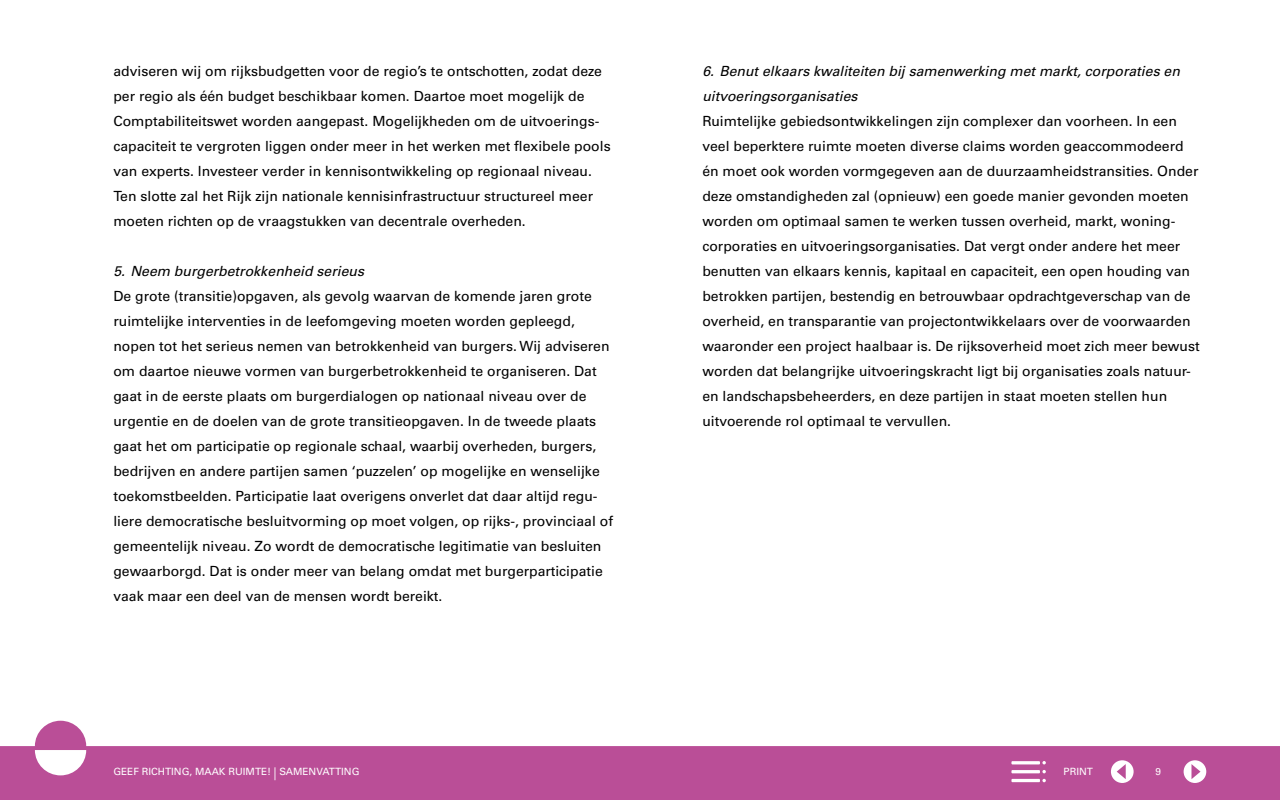
<style>
.page{position:relative;width:1280px;height:800px;background:#fff}
.page>*{position:absolute;margin:0;border:0;box-sizing:border-box;transform-origin:0 0}
.platte_tekst__P{font:14px/25px "Univers LT Std";color:#000}
.alineakop_cursief_H4{font:italic 14px/25px "Univers LT Std";color:#000}
.t1{font:10px "Univers LT Std";color:#fff}
.s1{font-size:12.9px}
</style>
<div class="page">
<svg style="left:0;top:721px;width:1280px;height:79px;fill:#ba4e97"></svg>
<div style="left:1111px;top:760px;width:23px;height:23px;background:#fff;border-radius:50%"></div>
<svg style="left:1117px;top:764px;width:9px;height:15px"></svg>
<div style="left:1184px;top:760px;width:22px;height:23px;background:#fff;border-radius:50%"></div>
<svg style="left:1191px;top:764px;width:10px;height:15px"></svg>
<svg style="left:1042px;top:779px;width:4px;height:3px"></svg>
<hr style="left:1011px;top:779px;width:29px;height:3px;background:#fff">
<hr style="left:1011px;top:770px;width:29px;height:3px;background:#fff">
<svg style="left:1042px;top:770px;width:4px;height:3px"></svg>
<hr style="left:1011px;top:761px;width:29px;height:3px;background:#fff">
<svg style="left:1042px;top:761px;width:4px;height:3px"></svg>
<p class="platte_tekst__P" style="left:113px;top:59px;width:499px">adviseren wij om rijksbudgetten voor de regio’s te ontschotten, zodat deze per regio als één budget beschikbaar komen. Daartoe moet mogelijk de Comptabiliteitswet worden aangepast. Mogelijkheden om de uitvoerings&shy;capaciteit te vergroten liggen onder meer in het werken met flexibele pools van experts. Investeer verder in kennisontwikkeling op regionaal niveau.<br>Ten slotte zal het Rijk zijn nationale kennisinfrastructuur structureel meer moeten richten op de vraagstukken van decentrale overheden.</p>
<h4 class="alineakop_cursief_H4" style="left:113px;top:259px;width:252px">5. Neem burgerbetrokkenheid serieus</h4>
<p class="platte_tekst__P" style="left:113px;top:284px;width:501px">De grote (transitie)opgaven, als gevolg waarvan de komende jaren grote ruimtelijke interventies in de leefomgeving moeten worden gepleegd, nopen tot het serieus nemen van betrokkenheid van burgers. Wij adviseren om daartoe nieuwe vormen van burgerbetrokkenheid te organiseren. Dat gaat in de eerste plaats om burgerdialogen op nationaal niveau over de urgentie en de doelen van de grote transitieopgaven. In de tweede plaats gaat het om participatie op regionale schaal, waarbij overheden, burgers, bedrijven en andere partijen samen ‘puzzelen’ op mogelijke en wenselijke toekomstbeelden. Participatie laat overigens onverlet dat daar altijd regu&shy;liere democratische besluitvorming op moet volgen, op rijks-, provinciaal of gemeentelijk niveau. Zo wordt de democratische legitimatie van besluiten gewaarborgd. Dat is onder meer van belang omdat met burgerparticipatie vaak maar een deel van de mensen wordt bereikt.</p>
<h4 class="alineakop_cursief_H4" style="left:702px;top:59px;width:479px">6. Benut elkaars kwaliteiten bij samenwerking met markt, corporaties en uitvoeringsorganisaties</h4>
<p class="platte_tekst__P" style="left:702px;top:109px;width:499px">Ruimtelijke gebiedsontwikkelingen zijn complexer dan voorheen. In een veel beperktere ruimte moeten diverse claims worden geaccommodeerd én moet ook worden vormgegeven aan de duurzaamheidstransities. Onder deze omstandigheden zal (opnieuw) een goede manier gevonden moeten worden om optimaal samen te werken tussen overheid, markt, woning&shy;corporaties en uitvoeringsorganisaties. Dat vergt onder andere het meer benutten van elkaars kennis, kapitaal en capaciteit, een open houding van betrokken partijen, bestendig en betrouwbaar opdrachtgeverschap van de overheid, en transparantie van projectontwikkelaars over de voorwaarden waaronder een project haalbaar is. De rijksoverheid moet zich meer bewust worden dat belangrijke uitvoeringskracht ligt bij organisaties zoals natuur&shy;en landschapsbeheerders, en deze partijen in staat moeten stellen hun uitvoerende rol optimaal te vervullen.</p>
<p class="t1" style="left:113px;top:766px;width:248px">GEEF RICHTING, MAAK RUIMTE! <span class="s1">|</span> SAMENVATTING</p>
<p class="t1" style="left:1064px;top:765px;width:31px">PRINT</p>
<p class="t1" style="left:1155px;top:766px;width:7px">9</p>
</div>
